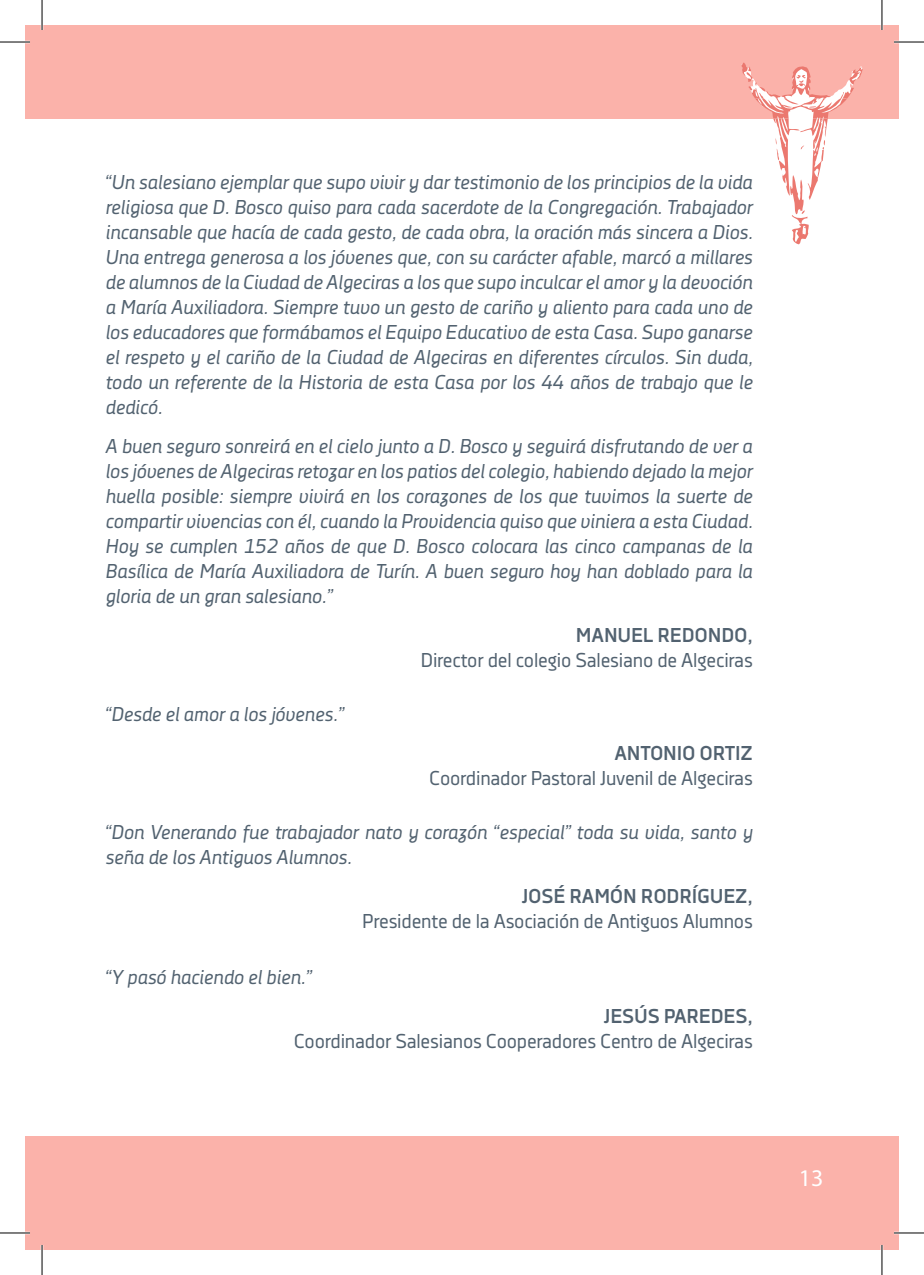
<style>
.page{position:relative;width:924px;height:1275px;background:#fff}
.page>*{position:absolute;margin:0;border:0;box-sizing:border-box;transform-origin:0 0}
.t1{font:24px "Myriad Pro";color:#fff}
.titular{font:italic 20px/25px "Decima Nova Pro";letter-spacing:-.01em;color:#526270;text-align:justify}
.titular-2{font:20px "Decima Nova Pro";letter-spacing:-.01em;color:#526270}
.titular-3{font:700 20px "Decima Nova Pro";letter-spacing:-.01em;color:#526270}
</style>
<div class="page">
<div style="left:25px;top:25px;width:873px;height:93px;background:#fbb2aa"></div>
<div style="left:25px;top:1136px;width:873px;height:114px;background:#fbb2aa"></div>
<svg style="left:740px;top:63px;width:122px;height:182px"></svg>
<hr style="left:0;top:41px;width:30px;height:2px;background:#fff">
<hr style="left:893px;top:41px;width:30px;height:2px;background:#fff">
<hr style="left:0;top:1231px;width:30px;height:3px;background:#fff">
<hr style="left:893px;top:1231px;width:30px;height:3px;background:#fff">
<hr style="left:41px;top:0;width:2px;height:30px;background:#fff">
<hr style="left:41px;top:1245px;width:2px;height:30px;background:#fff">
<hr style="left:880px;top:0;width:2px;height:30px;background:#fff">
<hr style="left:880px;top:1245px;width:2px;height:30px;background:#fff">
<hr style="left:0;top:42px;width:30px;height:1px;background:#000">
<hr style="left:893px;top:42px;width:30px;height:1px;background:#000">
<hr style="left:0;top:1232px;width:30px;height:1px;background:#000">
<hr style="left:893px;top:1232px;width:30px;height:1px;background:#000">
<hr style="left:42px;top:0;width:1px;height:30px;background:#000">
<hr style="left:42px;top:1245px;width:1px;height:30px;background:#000">
<hr style="left:881px;top:0;width:1px;height:30px;background:#000">
<hr style="left:881px;top:1245px;width:1px;height:30px;background:#000">
<p class="titular" style="left:105px;top:170px;width:648px">“Un salesiano ejemplar que supo vivir y dar testimonio de los principios de la vida religiosa que D. Bosco quiso para cada sacerdote de la Congregación. Trabajador incansable que hacía de cada gesto, de cada obra, la oración más sincera a Dios.<br>Una entrega generosa a los jóvenes que, con su carácter afable, marcó a millares de alumnos de la Ciudad de Algeciras a los que supo inculcar el amor y la devoción a María Auxiliadora. Siempre tuvo un gesto de cariño y aliento para cada uno de los educadores que formábamos el Equipo Educativo de esta Casa. Supo ganarse el respeto y el cariño de la Ciudad de Algeciras en diferentes círculos. Sin duda, todo un referente de la Historia de esta Casa por los 44 años de trabajo que le dedicó.</p>
<p class="titular" style="left:105px;top:434px;width:648px">A buen seguro sonreirá en el cielo junto a D. Bosco y seguirá disfrutando de ver a los jóvenes de Algeciras retozar en los patios del colegio, habiendo dejado la mejor huella posible: siempre vivirá en los corazones de los que tuvimos la suerte de compartir vivencias con él, cuando la Providencia quiso que viniera a esta Ciudad.<br>Hoy se cumplen 152 años de que D. Bosco colocara las cinco campanas de la Basílica de María Auxiliadora de Turín. A buen seguro hoy han doblado para la gloria de un gran salesiano.”</p>
<p class="titular-3" style="left:575px;top:624px;width:178px">MANUEL REDONDO,</p>
<p class="titular-2" style="left:420px;top:649px;width:333px">Director del colegio Salesiano de Algeciras</p>
<p class="titular" style="left:105px;top:702px;width:240px">“Desde el amor a los jóvenes.”</p>
<p class="titular-3" style="left:614px;top:742px;width:140px">ANTONIO ORTIZ</p>
<p class="titular-2" style="left:429px;top:767px;width:325px">Coordinador Pastoral Juvenil de Algeciras</p>
<p class="titular" style="left:105px;top:820px;width:648px">“Don Venerando fue trabajador nato y corazón “especial” toda su vida, santo y seña de los Antiguos Alumnos.</p>
<p class="titular-3" style="left:521px;top:885px;width:232px">JOSÉ RAMÓN RODRÍGUEZ,</p>
<p class="titular-2" style="left:362px;top:910px;width:392px">Presidente de la Asociación de Antiguos Alumnos</p>
<p class="titular" style="left:105px;top:965px;width:208px">“Y pasó haciendo el bien.”</p>
<p class="titular-3" style="left:603px;top:1005px;width:150px">JESÚS PAREDES,</p>
<p class="titular-2" style="left:294px;top:1030px;width:460px">Coordinador Salesianos Cooperadores Centro de Algeciras</p>
<p class="t1" style="left:798px;top:1162px;width:26px">13</p>
</div>
